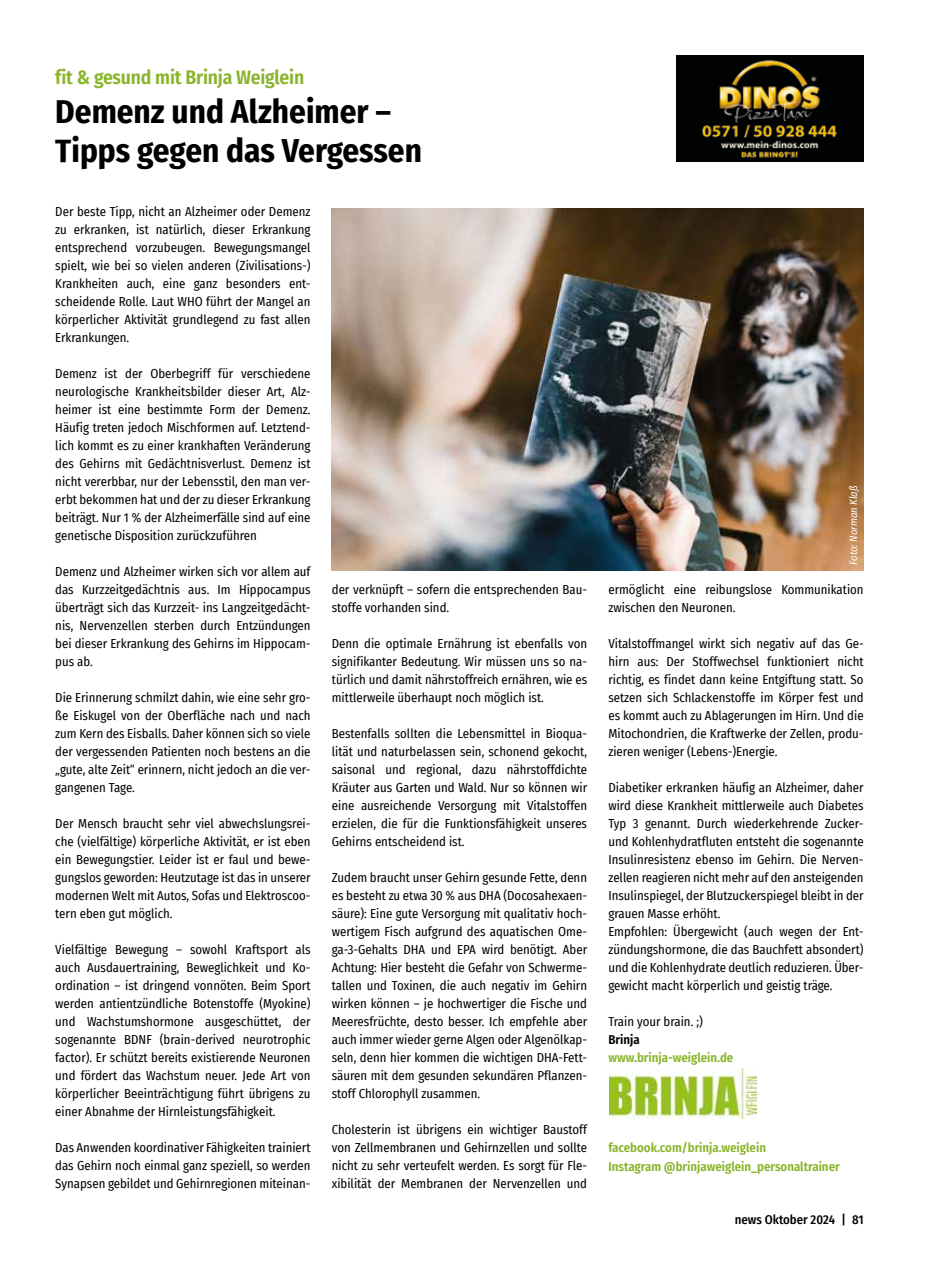
<style>
.page{position:relative;width:936px;height:1263px;background:#fff}
.page>*{position:absolute;margin:0;border:0;box-sizing:border-box;transform-origin:0 0}
.t1{font:700 33px/39px "Fira Sans Condensed";color:#000}
.t2{font:600 19.5px "Fira Sans Condensed";letter-spacing:-.01em;color:#89b52b}
.t3{font:12.75px/18px "Fira Sans Condensed";color:#000;text-align:justify}
.t4{font:600 12.75px/18px "Fira Sans Condensed";color:#89b52b}
.t5{font:500 12.75px "Fira Sans Condensed";color:#000}
.t6{font:600 12.75px "Fira Sans Condensed";color:#000}
.t7{font:italic 10.5px "Fira Sans Condensed";color:#fff}
</style>
<div class="page">
<img style="left:332px;top:209px;width:531px;height:361px">
<img style="left:609px;top:1069px;width:147px;height:49px">
<img style="left:676px;top:55px;width:187px;height:107px">
<h2 class="t2" style="left:55px;top:61px;width:250px">fit &amp; gesund mit Brinja Weiglein</h2>
<h1 class="t1" style="left:55px;top:90px;width:368px">Demenz und Alzheimer –<br>Tipps gegen das Vergessen</h1>
<p class="t3" style="left:55px;top:202px;width:257px">Der beste Tipp, nicht an Alzheimer oder Demenz zu erkranken, ist natürlich, dieser Erkrankung entsprechend vorzubeugen. Bewegungsmangel spielt, wie bei so vielen anderen (Zivilisations-)<br>Krankheiten auch, eine ganz besonders ent&shy;scheidende Rolle. Laut WHO führt der Mangel an körperlicher Aktivität grundlegend zu fast allen Erkrankungen.</p>
<p class="t3" style="left:55px;top:364px;width:257px">Demenz ist der Oberbegriff für verschiedene neurologische Krankheitsbilder dieser Art, Alz&shy;heimer ist eine bestimmte Form der Demenz.<br>Häufig treten jedoch Mischformen auf. Letztend&shy;lich kommt es zu einer krankhaften Veränderung des Gehirns mit Gedächtnisverlust. Demenz ist nicht vererbbar, nur der Lebensstil, den man ver&shy;erbt bekommen hat und der zu dieser Erkrankung beiträgt. Nur 1 % der Alzheimerfälle sind auf eine genetische Disposition zurückzuführen</p>
<p class="t3" style="left:55px;top:562px;width:257px">Demenz und Alzheimer wirken sich vor allem auf das Kurzzeitgedächtnis aus. Im Hippocampus überträgt sich das Kurzzeit- ins Langzeitgedächt&shy;nis, Nervenzellen sterben durch Entzündungen bei dieser Erkrankung des Gehirns im Hippocam&shy;pus ab.</p>
<p class="t3" style="left:55px;top:688px;width:257px">Die Erinnerung schmilzt dahin, wie eine sehr gro&shy;ße Eiskugel von der Oberfläche nach und nach zum Kern des Eisballs. Daher können sich so viele der vergessenden Patienten noch bestens an die „gute, alte Zeit“ erinnern, nicht jedoch an die ver&shy;gangenen Tage.</p>
<p class="t3" style="left:55px;top:814px;width:257px">Der Mensch braucht sehr viel abwechslungsrei&shy;che (vielfältige) körperliche Aktivität, er ist eben ein Bewegungstier. Leider ist er faul und bewe&shy;gungslos geworden: Heutzutage ist das in unserer modernen Welt mit Autos, Sofas und Elektroscoo&shy;tern eben gut möglich.</p>
<p class="t3" style="left:55px;top:940px;width:257px">Vielfältige Bewegung – sowohl Kraftsport als auch Ausdauertraining, Beweglichkeit und Ko&shy;ordination – ist dringend vonnöten. Beim Sport werden antientzündliche Botenstoffe (Myokine) und Wachstumshormone ausgeschüttet, der sogenannte BDNF (brain-derived neurotrophic factor). Er schützt bereits existierende Neuronen und fördert das Wachstum neuer. Jede Art von körperlicher Beeinträchtigung führt übrigens zu einer Abnahme der Hirnleistungsfähigkeit.</p>
<p class="t3" style="left:55px;top:1138px;width:257px">Das Anwenden koordinativer Fähigkeiten trainiert das Gehirn noch einmal ganz speziell, so werden Synapsen gebildet und Gehirnregionen miteinan-</p>
<p class="t3" style="left:332px;top:580px;width:255px">der verknüpft – sofern die entsprechenden Bau&shy;stoffe vorhanden sind.</p>
<p class="t3" style="left:332px;top:634px;width:257px">Denn die optimale Ernährung ist ebenfalls von signifikanter Bedeutung. Wir müssen uns so na&shy;türlich und damit nährstoffreich ernähren, wie es mittlerweile überhaupt noch möglich ist.</p>
<p class="t3" style="left:332px;top:724px;width:257px">Bestenfalls sollten die Lebensmittel in Bioqua&shy;lität und naturbelassen sein, schonend gekocht, saisonal und regional, dazu nährstoffdichte Kräuter aus Garten und Wald. Nur so können wir eine ausreichende Versorgung mit Vitalstoffen erzielen, die für die Funktionsfähigkeit unseres Gehirns entscheidend ist.</p>
<p class="t3" style="left:332px;top:868px;width:257px">Zudem braucht unser Gehirn gesunde Fette, denn es besteht zu etwa 30 % aus DHA (Docosahexaen&shy;säure): Eine gute Versorgung mit qualitativ hoch&shy;wertigem Fisch aufgrund des aquatischen Ome&shy;ga-3-Gehalts DHA und EPA wird benötigt. Aber Achtung: Hier besteht die Gefahr von Schwerme&shy;tallen und Toxinen, die auch negativ im Gehirn wirken können – je hochwertiger die Fische und Meeresfrüchte, desto besser. Ich empfehle aber auch immer wieder gerne Algen oder Algenölkap&shy;seln, denn hier kommen die wichtigen DHA-Fett&shy;säuren mit dem gesunden sekundären Pflanzen&shy;stoff Chlorophyll zusammen.</p>
<p class="t3" style="left:332px;top:1120px;width:257px">Cholesterin ist übrigens ein wichtiger Baustoff von Zellmembranen und Gehirnzellen und sollte nicht zu sehr verteufelt werden. Es sorgt für Fle&shy;xibilität der Membranen der Nervenzellen und</p>
<p class="t7" style="left:845px;top:565px;width:82px;rotate:-90deg">Foto: Norman Klaß</p>
<p class="t3" style="left:608px;top:580px;width:257px">ermöglicht eine reibungslose Kommunikation zwischen den Neuronen.</p>
<p class="t3" style="left:608px;top:634px;width:257px">Vitalstoffmangel wirkt sich negativ auf das Ge&shy;hirn aus: Der Stoffwechsel funktioniert nicht richtig, es findet dann keine Entgiftung statt. So setzen sich Schlackenstoffe im Körper fest und es kommt auch zu Ablagerungen im Hirn. Und die Mitochondrien, die Kraftwerke der Zellen, produ&shy;zieren weniger (Lebens-)Energie.</p>
<p class="t3" style="left:608px;top:779px;width:257px;text-align:left">Diabetiker erkranken häufig an Alzheimer, daher wird diese Krankheit mittlerweile auch Diabetes Typ 3 genannt. Durch wiederkehrende Zucker&shy;und Kohlenhydratfluten entsteht die sogenannte Insulinresistenz ebenso im Gehirn. Die Nerven&shy;zellen reagieren nicht mehr auf den ansteigenden Insulinspiegel, der Blutzuckerspiegel bleibt in der grauen Masse erhöht.<br>Empfohlen: Übergewicht (auch wegen der Ent&shy;zündungshormone, die das Bauchfett absondert) und die Kohlenhydrate deutlich reduzieren. Über&shy;gewicht macht körperlich und geistig träge.</p>
<p class="t3" style="left:608px;top:1013px;width:96px">Train your brain. ;)</p>
<p class="t6" style="left:608px;top:1029px;width:33px">Brinja</p>
<p class="t4" style="left:608px;top:1048px;width:126px">www.brinja-weiglein.de</p>
<p class="t4" style="left:608px;top:1138px;width:233px">facebook.com/brinja.weiglein<br>Instagram @brinjaweiglein_personaltrainer</p>
<p class="t5" style="left:734px;top:1209px;width:130px">news Oktober 2024 | 81</p>
</div>
